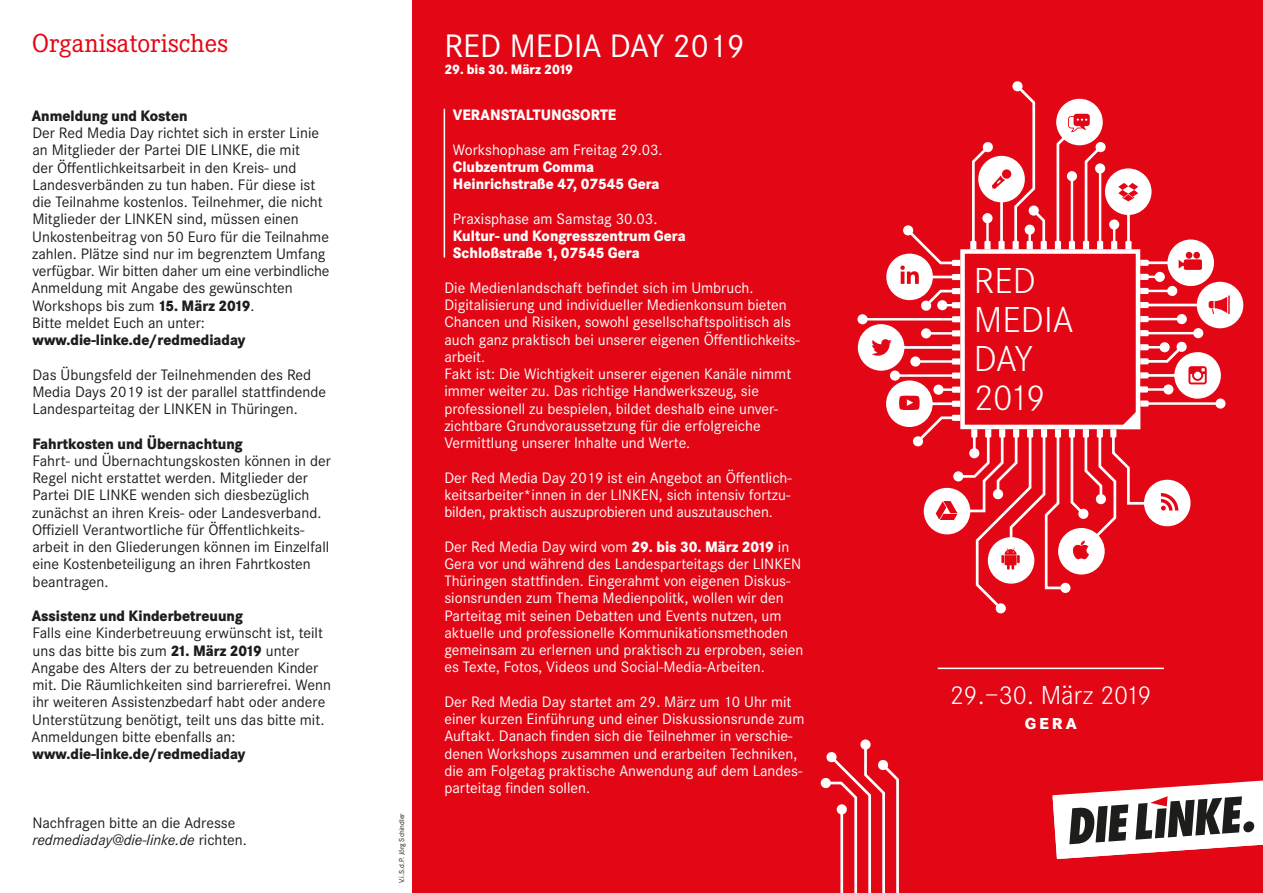
<style>
.page{position:relative;width:1263px;height:893px;background:#fff}
.page>*{position:absolute;margin:0;border:0;box-sizing:border-box;transform-origin:0 0}
.t1{font:300 37.5px/39px "Corporate S";color:#fff}
.t2{font:33.75px "Corporate S";color:#fff}
.t3{font:27px "Corporate E";color:#e30614}
.t4{font:300 27px "Corporate S";color:#fff}
.t5{font:800 16.5px "Corporate S";color:#fff}
.t6{font:15.75px/17.2px "Corporate S";color:#fff}
.t7{font:15.75px/17.2px "Corporate S";color:#1d1d1b}
.t8{font:800 15.75px "Corporate S";color:#1d1d1b;scale:.9 1}
.t9{font:800 15.75px/17.2px "Corporate S";color:#fff;scale:.9 1}
.t10{font:800 14.25px "Corporate S";color:#fff;scale:.9 1}
.t11{font:7.5px "Corporate S";color:#1d1d1b}
.s1{font-weight:800}
.s2{font-style:italic}
</style>
<div class="page">
<div style="left:412px;top:0;width:851px;height:893px;background:#e30614"></div>
<svg style="left:857px;top:81px;width:386px;height:533px"></svg>
<svg style="left:821px;top:778px;width:10px;height:10px"></svg>
<div style="left:860px;top:739px;width:10px;height:11px;background:#fff;border-radius:50%"></div>
<svg style="left:823px;top:742px;width:76px;height:151px"></svg>
<hr style="left:840px;top:808px;width:3px;height:85px;background:#fff">
<div style="left:837px;top:804px;width:10px;height:10px;background:#fff;border-radius:50%"></div>
<hr style="left:444px;top:109px;width:1px;height:149px;background:#fff">
<svg style="left:1052px;top:780px;width:211px;height:79px"></svg>
<hr style="left:938px;top:668px;width:226px;height:1px;background:#fff">
<h3 class="t3" style="left:32px;top:29px;width:197px">Organisatorisches</h3>
<p class="t8" style="left:32px;top:106px;width:175px">Anmeldung und Kosten</p>
<p class="t7" style="left:31px;top:124px;width:300px">Der Red Media Day richtet sich in erster Linie an Mitglieder der Partei DIE LINKE, die mit<br>der Öffentlichkeitsarbeit in den Kreis- und Landesverbänden zu tun haben. Für diese ist die Teilnahme kostenlos. Teilnehmer, die nicht Mitglieder der LINKEN sind, müssen einen Unkostenbeitrag von 50 Euro für die Teilnahme zahlen. Plätze sind nur im begrenztem Umfang verfügbar. Wir bitten daher um eine verbindliche Anmeldung mit Angabe des gewünschten Workshops bis zum <span class="s1">15. März 2019</span>.<br>Bitte meldet Euch an unter:</p>
<p class="t8" style="left:33px;top:330px;width:238px">www.die-linke.de/redmediaday</p>
<p class="t7" style="left:32px;top:366px;width:295px">Das Übungsfeld der Teilnehmenden des Red<br>Media Days 2019 ist der parallel stattfindende<br>Landesparteitag der LINKEN in Thüringen.</p>
<p class="t8" style="left:32px;top:434px;width:235px">Fahrtkosten und Übernachtung</p>
<p class="t7" style="left:32px;top:452px;width:300px">Fahrt- und Übernachtungskosten können in der Regel nicht erstattet werden. Mitglieder der Partei DIE LINKE wenden sich diesbezüglich zunächst an ihren Kreis- oder Landesverband.<br>Offiziell Verantwortliche für Öffentlichkeits&shy;arbeit in den Gliederungen können im Einzelfall eine Kostenbeteiligung an ihren Fahrtkosten beantragen.</p>
<p class="t8" style="left:32px;top:606px;width:236px">Assistenz und Kinderbetreuung</p>
<p class="t7" style="left:31px;top:625px;width:301px">Falls eine Kinderbetreuung erwünscht ist, teilt uns das bitte bis zum <span class="s1">21. März 2019</span> unter Angabe des Alters der zu betreuenden Kinder mit. Die Räumlichkeiten sind barrierefrei. Wenn ihr weiteren Assistenzbedarf habt oder andere Unterstützung benötigt, teilt uns das bitte mit.<br>Anmeldungen bitte ebenfalls an:</p>
<p class="t8" style="left:33px;top:744px;width:238px">www.die-linke.de/redmediaday</p>
<p class="t7" style="left:32px;top:814px;width:216px">Nachfragen bitte an die Adresse <span class="s2">redmediaday@die-linke.de</span> richten.</p>
<p class="t11" style="left:397px;top:883px;width:72px;rotate:-90deg">V.i.S.d.P. Jörg Schindler</p>
<h2 class="t2" style="left:444px;top:27px;width:302px">RED MEDIA DAY 2019</h2>
<p class="t10" style="left:444px;top:61px;width:145px">29. bis 30. März 2019</p>
<p class="t9" style="left:453px;top:107px;width:183px">VERANSTALTUNGSORTE</p>
<p class="t6" style="left:453px;top:141px;width:211px">Workshophase am Freitag 29.03.</p>
<p class="t9" style="left:453px;top:158px;width:231px">Clubzentrum Comma<br>Heinrichstraße 47, 07545 Gera</p>
<p class="t6" style="left:453px;top:210px;width:206px">Praxisphase am Samstag 30.03.</p>
<p class="t9" style="left:453px;top:227px;width:260px">Kultur- und Kongresszentrum Gera<br>Schloßstraße 1, 07545 Gera</p>
<p class="t6" style="left:444px;top:279px;width:357px">Die Medienlandschaft befindet sich im Umbruch.<br>Digitalisierung und individueller Medienkonsum bieten Chancen und Risiken, sowohl gesellschaftspolitisch als auch ganz praktisch bei unserer eigenen Öffentlichkeits&shy;arbeit.<br>Fakt ist: Die Wichtigkeit unserer eigenen Kanäle nimmt immer weiter zu. Das richtige Handwerkszeug, sie professionell zu bespielen, bildet deshalb eine unver&shy;zichtbare Grundvoraussetzung für die erfolgreiche Vermittlung unserer Inhalte und Werte.</p>
<p class="t6" style="left:444px;top:469px;width:349px;text-align:justify">Der Red Media Day 2019 ist ein Angebot an Öffentlich&shy;keitsarbeiter*innen in der LINKEN, sich intensiv fortzu&shy;bilden, praktisch auszuprobieren und auszutauschen.</p>
<p class="t6" style="left:444px;top:538px;width:360px">Der Red Media Day wird vom <span class="s1">29. bis 30. März 2019</span> in Gera vor und während des Landesparteitags der LINKEN Thüringen stattfinden. Eingerahmt von eigenen Diskus&shy;sionsrunden zum Thema Medienpolitk, wollen wir den Parteitag mit seinen Debatten und Events nutzen, um aktuelle und professionelle Kommunikationsmethoden gemeinsam zu erlernen und praktisch zu erproben, seien es Texte, Fotos, Videos und Social-Media-Arbeiten.</p>
<p class="t6" style="left:444px;top:693px;width:362px">Der Red Media Day startet am 29. März um 10 Uhr mit einer kurzen Einführung und einer Diskussionsrunde zum Auftakt. Danach finden sich die Teilnehmer in verschie&shy;denen Workshops zusammen und erarbeiten Techniken, die am Folgetag praktische Anwendung auf dem Landes&shy;parteitag finden sollen.</p>
<h1 class="t1" style="left:974px;top:262px;width:101px">RED<br>MEDIA<br>DAY<br>2019</h1>
<h3 class="t4" style="left:950px;top:680px;width:203px">29.–30. März 2019</h3>
<p class="t5" style="left:1025px;top:713px;width:54px">GERA</p>
</div>
